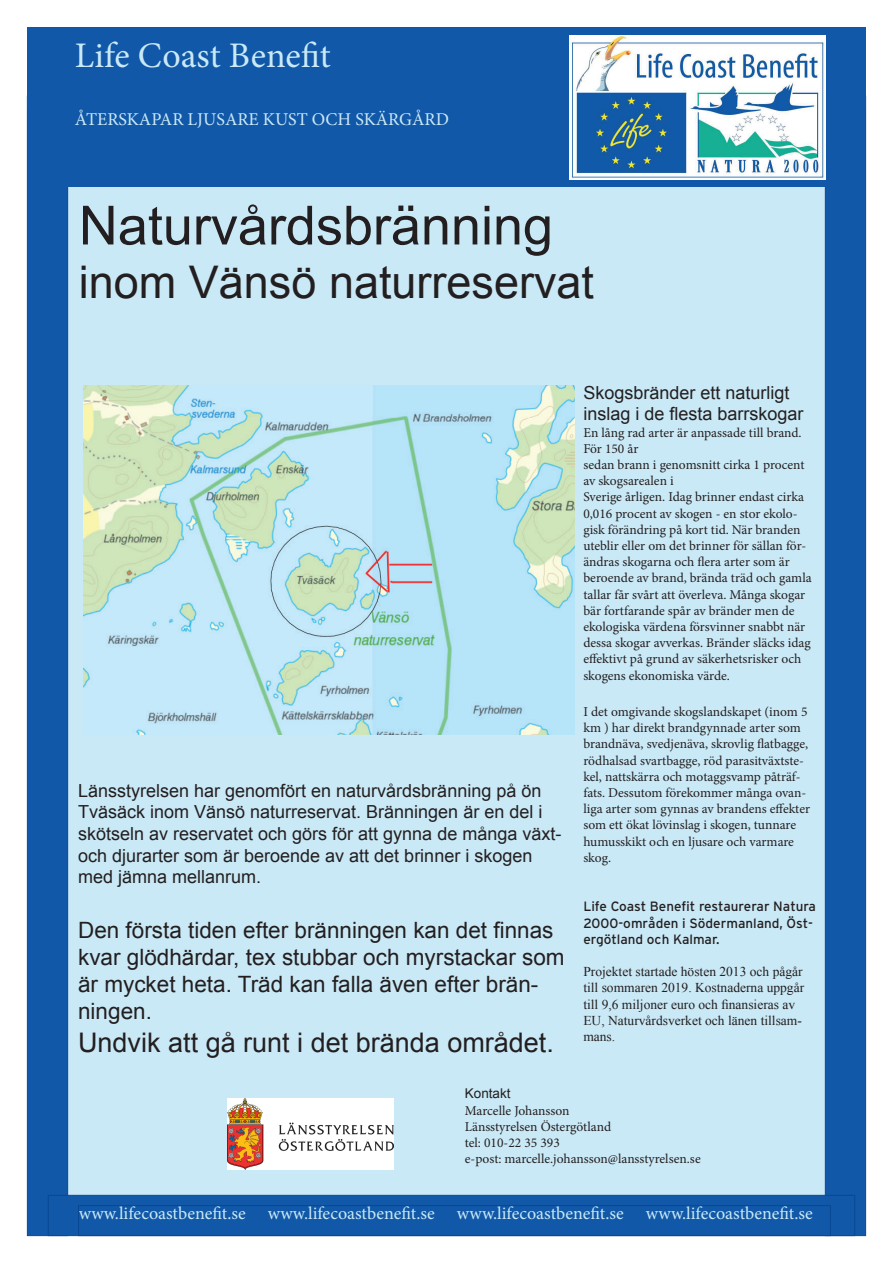
<style>
.page{position:relative;width:893px;height:1263px;background:#fff}
.page>*{position:absolute;margin:0;border:0;box-sizing:border-box;transform-origin:0 0}
.t1{font:54px "Arial";color:#231f20}
.t2{font:45px "Arial";color:#231f20}
.t3{font:36px "Minion Pro";color:#cae9f6}
.t4{font:27px "Arial";color:#231f20}
.t5{font:22.5px/27px "Arial";color:#231f20}
.t6{font:18px/21.6px "Arial";color:#231f20}
.t7{font:18px "Minion Pro";color:#cae9f6}
.t8{font:13.5px/16.2px "Minion Pro";letter-spacing:-.005em;color:#231f20}
.t9{font:13.5px/16.2px "Times New Roman";color:#231f20}
.t10{font:13.5px/16.2px "Interstate";color:#231f20}
.t11{font:13.5px "Arial";color:#231f20}
</style>
<div class="page">
<div style="left:46px;top:89px;width:800px;height:1109px;background:#cae9f6"></div>
<div style="left:825px;top:96px;width:41px;height:1140px;background:#1158a8;border:1px solid #094892"></div>
<div style="left:27px;top:96px;width:41px;height:1140px;background:#1158a8;border:1px solid #094892"></div>
<div style="left:48px;top:1195px;width:807px;height:41px;background:#1158a8;border:1px solid #094892"></div>
<div style="left:78px;top:1205px;width:753px;height:31px;border:1px solid #094892"></div>
<div style="left:27px;top:27px;width:839px;height:81px;background:#1158a8"></div>
<div style="left:48px;top:41px;width:800px;height:146px;background:#1158a8"></div>
<img style="left:569px;top:35px;width:256px;height:145px">
<img style="left:227px;top:1099px;width:167px;height:70px">
<img style="left:84px;top:386px;width:491px;height:349px">
<h3 class="t3" style="left:75px;top:32px;width:257px">Life Coast Benefit</h3>
<h3 class="t7" style="left:75px;top:107px;width:375px">ÅTERSKAPAR LJUSARE KUST OCH SKÄRGÅRD</h3>
<h1 class="t1" style="left:79px;top:190px;width:476px">Naturvårdsbränning</h1>
<h2 class="t2" style="left:79px;top:253px;width:517px">inom Vänsö naturreservat</h2>
<p class="t6" style="left:78px;top:780px;width:485px">Länsstyrelsen har genomfört en naturvårdsbränning på ön Tväsäck inom Vänsö naturreservat. Bränningen är en del i skötseln av reservatet och görs för att gynna de många växt&shy;och djurarter som är beroende av att det brinner i skogen med jämna mellanrum.</p>
<h3 class="t5" style="left:78px;top:917px;width:488px">Den första tiden efter bränningen kan det finnas kvar glödhärdar, tex stubbar och myrstackar som är mycket heta. Träd kan falla även efter brän&shy;ningen.</h3>
<h3 class="t4" style="left:78px;top:1025px;width:477px">Undvik att gå runt i det brända området.</h3>
<h3 class="t6" style="left:583px;top:382px;width:222px">Skogsbränder ett naturligt inslag i de flesta barrskogar</h3>
<p class="t8" style="left:583px;top:424px;width:230px">En lång rad arter är anpassade till brand.<br>För 150 år<br>sedan brann i genomsnitt cirka 1 procent av skogsarealen i<br>Sverige årligen. Idag brinner endast cirka 0,016 procent av skogen - en stor ekolo&shy;gisk förändring på kort tid. När branden uteblir eller om det brinner för sällan för&shy;ändras skogarna och flera arter som är beroende av brand, brända träd och gamla tallar får svårt att överleva. Många skogar bär fortfarande spår av bränder men de ekologiska värdena försvinner snabbt när dessa skogar avverkas. Bränder släcks idag effektivt på grund av säkerhetsrisker och skogens ekonomiska värde.</p>
<p class="t8" style="left:583px;top:704px;width:228px">I det omgivande skogslandskapet (inom 5 km ) har direkt brandgynnade arter som brandnäva, svedjenäva, skrovlig flatbagge, rödhalsad svartbagge, röd parasitväxtste&shy;kel, nattskärra och motaggsvamp påträf&shy;fats. Dessutom förekommer många ovan&shy;liga arter som gynnas av brandens effekter som ett ökat lövinslag i skogen, tunnare humusskikt och en ljusare och varmare skog.</p>
<p class="t10" style="left:583px;top:898px;width:234px">Life Coast Benefit restaurerar Natura<br>2000-områden i Södermanland, Öst&shy;ergötland och Kalmar.</p>
<p class="t9" style="left:583px;top:963px;width:222px">Projektet startade hösten 2013 och pågår till sommaren 2019. Kostnaderna uppgår till 9,6 miljoner euro och finansieras av EU, Naturvårdsverket och länen tillsam&shy;mans.</p>
<p class="t11" style="left:465px;top:1085px;width:47px">Kontakt</p>
<p class="t8" style="left:465px;top:1102px;width:237px">Marcelle Johansson<br>Länsstyrelsen Östergötland<br>tel: 010-22 35 393<br>e-post: marcelle.johansson@lansstyrelsen.se</p>
<h3 class="t7" style="left:79px;top:1201px;width:736px">www.lifecoastbenefit.se www.lifecoastbenefit.se www.lifecoastbenefit.se www.lifecoastbenefit.se</h3>
</div>
